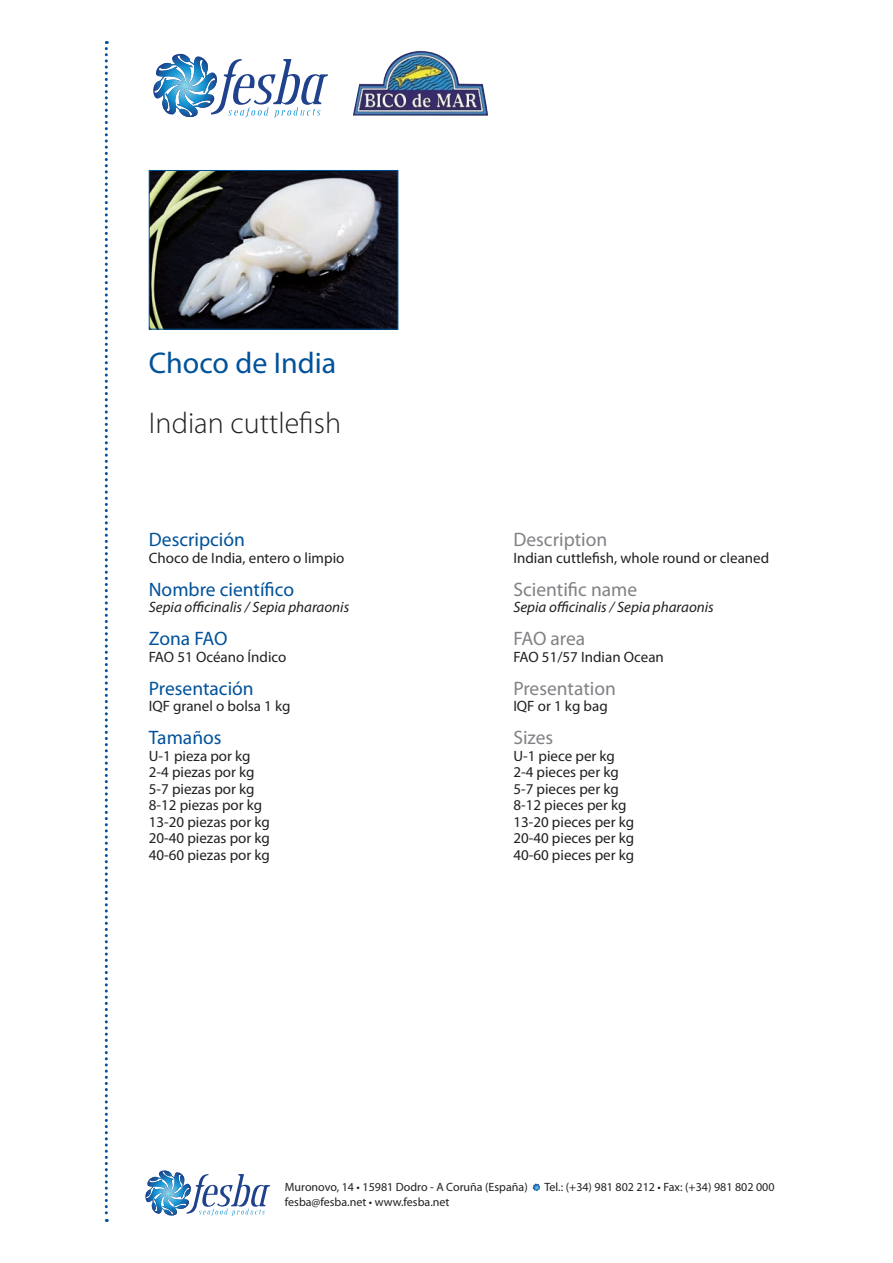
<style>
.page{position:relative;width:893px;height:1263px;background:#fff}
.page>*{position:absolute;margin:0;border:0;box-sizing:border-box;transform-origin:0 0}
.t1{font:300 30px "Myriad Pro";color:#231f20}
.t2{font:30px "Myriad Pro";color:#01529a}
.t3{font:19.5px "Myriad Pro";color:#01529a}
.t4{font:19.5px "Myriad Pro";color:#808285}
.t5{font:15px/16.5px "Myriad Pro";color:#231f20}
.t6{font:italic 15px "Myriad Pro";color:#231f20}
.t7{font:12px "Myriad Pro";color:#231f20}
</style>
<div class="page">
<svg style="left:145px;top:1170px;width:125px;height:46px"></svg>
<svg style="left:533px;top:1183px;width:7px;height:8px"></svg>
<svg style="left:105px;top:41px;width:3px;height:1181px"></svg>
<img style="left:353px;top:51px;width:135px;height:65px">
<svg style="left:153px;top:54px;width:175px;height:64px"></svg>
<img style="left:151px;top:172px;width:245px;height:156px">
<div style="left:149px;top:170px;width:249px;height:160px;border:1px solid #01529a"></div>
<h1 class="t2" style="left:149px;top:345px;width:189px">Choco de India</h1>
<h1 class="t1" style="left:149px;top:405px;width:194px">Indian cuttlefish</h1>
<h2 class="t3" style="left:149px;top:528px;width:98px">Descripción</h2>
<p class="t5" style="left:149px;top:549px;width:197px">Choco de India, entero o limpio</p>
<h2 class="t3" style="left:149px;top:577px;width:147px">Nombre científico</h2>
<p class="t6" style="left:149px;top:598px;width:202px">Sepia officinalis / Sepia pharaonis</p>
<h2 class="t3" style="left:149px;top:627px;width:80px">Zona FAO</h2>
<p class="t5" style="left:149px;top:648px;width:139px">FAO 51 Océano Índico</p>
<h2 class="t3" style="left:149px;top:676px;width:106px">Presentación</h2>
<p class="t5" style="left:149px;top:698px;width:143px">IQF granel o bolsa 1 kg</p>
<h2 class="t3" style="left:149px;top:726px;width:74px">Tamaños</h2>
<p class="t5" style="left:149px;top:747px;width:123px">U-1 pieza por kg<br>2-4 piezas por kg<br>5-7 piezas por kg<br>8-12 piezas por kg<br>13-20 piezas por kg<br>20-40 piezas por kg<br>40-60 piezas por kg</p>
<h2 class="t4" style="left:513px;top:528px;width:95px">Description</h2>
<p class="t5" style="left:513px;top:549px;width:257px">Indian cuttlefish, whole round or cleaned</p>
<h2 class="t4" style="left:513px;top:577px;width:125px">Scientific name</h2>
<p class="t6" style="left:513px;top:598px;width:202px">Sepia officinalis / Sepia pharaonis</p>
<h2 class="t4" style="left:513px;top:627px;width:73px">FAO area</h2>
<p class="t5" style="left:513px;top:648px;width:152px">FAO 51/57 Indian Ocean</p>
<h2 class="t4" style="left:513px;top:676px;width:104px">Presentation</h2>
<p class="t5" style="left:513px;top:698px;width:96px">IQF or 1 kg bag</p>
<h2 class="t4" style="left:513px;top:726px;width:41px">Sizes</h2>
<p class="t5" style="left:513px;top:747px;width:122px">U-1 piece per kg<br>2-4 pieces per kg<br>5-7 pieces per kg<br>8-12 pieces per kg<br>13-20 pieces per kg<br>20-40 pieces per kg<br>40-60 pieces per kg</p>
<p class="t7" style="left:285px;top:1180px;width:244px">Muronovo, 14 • 15981 Dodro - A Coruña (España)</p>
<p class="t7" style="left:544px;top:1180px;width:232px">Tel.: (+34) 981 802 212 • Fax: (+34) 981 802 000</p>
<p class="t7" style="left:285px;top:1195px;width:166px">fesba@fesba.net • www.fesba.net</p>
</div>
